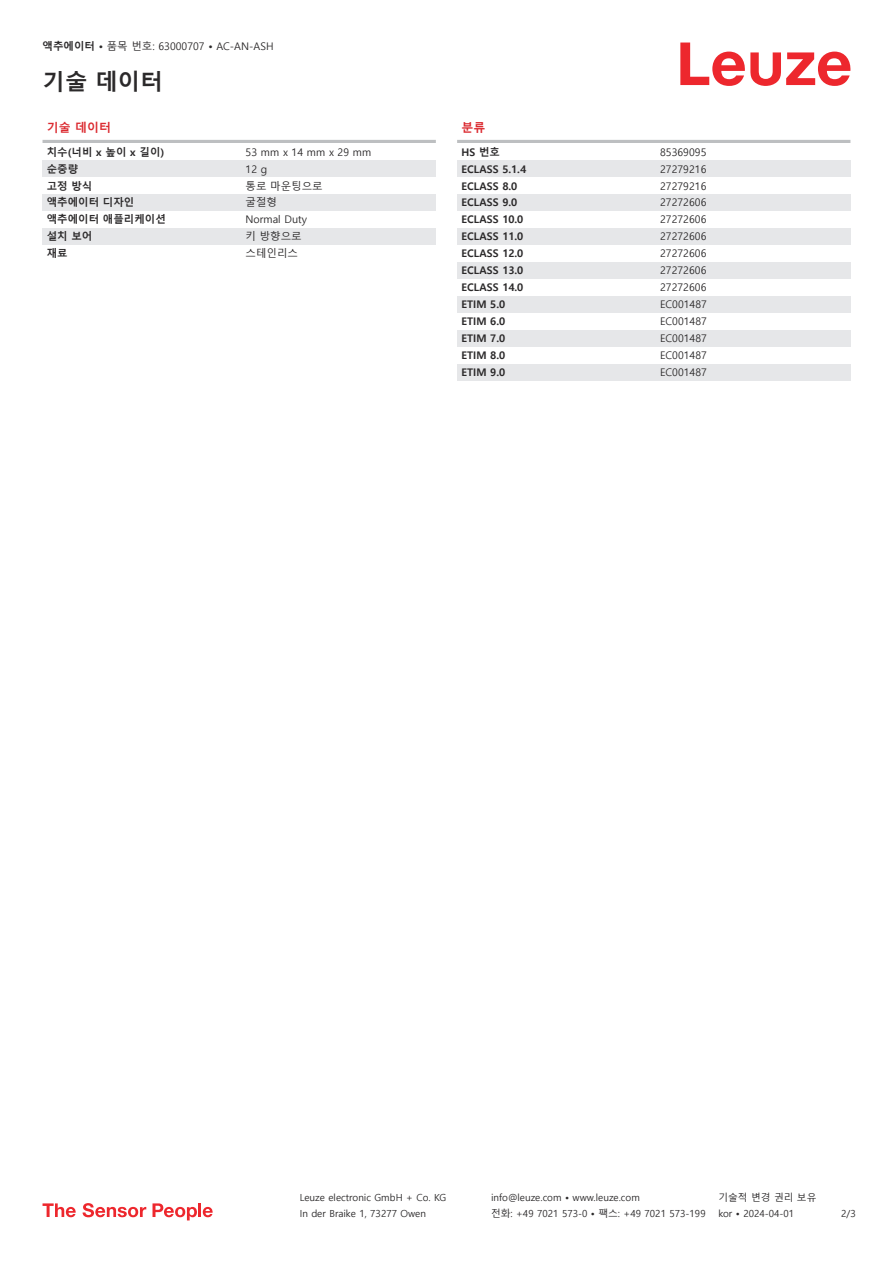
<style>
.page{position:relative;width:893px;height:1263px;background:#fff}
.page>*{position:absolute;margin:0;border:0;box-sizing:border-box;transform-origin:0 0}
.t1{font:700 22.5px "Malgun Gothic";color:#2b292a}
.t2{font:700 12px "Malgun Gothic";color:#db2a30}
.t3{font:10.5px "Malgun Gothic";color:#2b292a}
.t4{font:700 10.5px "Malgun Gothic";color:#2b292a}
.t5{font:9.75px "Malgun Gothic";color:#2b292a}
.s1{font-weight:700}
</style>
<div class="page">
<svg style="left:680px;top:43px;width:170px;height:43px"></svg>
<hr style="left:43px;top:140px;width:393px;height:3px;background:#bdbfc1">
<div style="left:43px;top:160px;width:199px;height:17px;background:#e6e7e9"></div>
<div style="left:242px;top:160px;width:194px;height:17px;background:#e6e7e9"></div>
<div style="left:43px;top:194px;width:199px;height:17px;background:#e6e7e9"></div>
<div style="left:242px;top:194px;width:194px;height:17px;background:#e6e7e9"></div>
<div style="left:43px;top:228px;width:199px;height:17px;background:#e6e7e9"></div>
<div style="left:242px;top:228px;width:194px;height:17px;background:#e6e7e9"></div>
<hr style="left:457px;top:140px;width:393px;height:3px;background:#bdbfc1">
<div style="left:457px;top:160px;width:200px;height:17px;background:#e6e7e9"></div>
<div style="left:657px;top:160px;width:193px;height:17px;background:#e6e7e9"></div>
<div style="left:457px;top:194px;width:200px;height:17px;background:#e6e7e9"></div>
<div style="left:657px;top:194px;width:193px;height:17px;background:#e6e7e9"></div>
<div style="left:457px;top:228px;width:200px;height:17px;background:#e6e7e9"></div>
<div style="left:657px;top:228px;width:193px;height:17px;background:#e6e7e9"></div>
<div style="left:457px;top:262px;width:200px;height:17px;background:#e6e7e9"></div>
<div style="left:657px;top:262px;width:193px;height:17px;background:#e6e7e9"></div>
<div style="left:457px;top:296px;width:200px;height:17px;background:#e6e7e9"></div>
<div style="left:657px;top:296px;width:193px;height:17px;background:#e6e7e9"></div>
<div style="left:457px;top:330px;width:200px;height:17px;background:#e6e7e9"></div>
<div style="left:657px;top:330px;width:193px;height:17px;background:#e6e7e9"></div>
<div style="left:457px;top:364px;width:200px;height:16px;background:#e6e7e9"></div>
<div style="left:657px;top:364px;width:193px;height:16px;background:#e6e7e9"></div>
<svg style="left:43px;top:1203px;width:33px;height:14px"></svg>
<svg style="left:83px;top:1203px;width:63px;height:14px"></svg>
<svg style="left:153px;top:1203px;width:44px;height:17px"></svg>
<hr style="left:198px;top:1203px;width:3px;height:14px;background:#ed272d">
<svg style="left:203px;top:1207px;width:10px;height:10px"></svg>
<p class="t3" style="left:43px;top:41px;width:233px"><span class="s1">액추에이터 •</span> 품목 번호: 63000707 <span class="s1">•</span> AC-AN-ASH</p>
<h1 class="t1" style="left:43px;top:69px;width:122px">기술 데이터</h1>
<p class="t2" style="left:47px;top:121px;width:66px">기술 데이터</p>
<p class="t4" style="left:47px;top:146px;width:119px">치수(너비 x 높이 x 길이)</p>
<p class="t3" style="left:246px;top:146px;width:127px">53 mm x 14 mm x 29 mm</p>
<p class="t4" style="left:47px;top:163px;width:33px">순중량</p>
<p class="t3" style="left:246px;top:163px;width:23px">12 g</p>
<p class="t4" style="left:47px;top:179px;width:47px">고정 방식</p>
<p class="t3" style="left:246px;top:180px;width:79px">통로 마운팅으로</p>
<p class="t4" style="left:47px;top:196px;width:89px">액추에이터 디자인</p>
<p class="t3" style="left:246px;top:197px;width:33px">굴절형</p>
<p class="t4" style="left:47px;top:213px;width:121px">액추에이터 애플리케이션</p>
<p class="t3" style="left:246px;top:214px;width:63px">Normal Duty</p>
<p class="t4" style="left:47px;top:230px;width:47px">설치 보어</p>
<p class="t3" style="left:246px;top:231px;width:58px">키 방향으로</p>
<p class="t4" style="left:47px;top:247px;width:22px">재료</p>
<p class="t3" style="left:246px;top:247px;width:54px">스테인리스</p>
<p class="t2" style="left:461px;top:121px;width:25px">분류</p>
<p class="t4" style="left:461px;top:146px;width:40px">HS 번호</p>
<p class="t3" style="left:660px;top:146px;width:48px">85369095</p>
<p class="t4" style="left:461px;top:163px;width:66px">ECLASS 5.1.4</p>
<p class="t3" style="left:660px;top:163px;width:48px">27279216</p>
<p class="t4" style="left:461px;top:179px;width:57px">ECLASS 8.0</p>
<p class="t3" style="left:660px;top:180px;width:48px">27279216</p>
<p class="t4" style="left:461px;top:196px;width:57px">ECLASS 9.0</p>
<p class="t3" style="left:660px;top:197px;width:48px">27272606</p>
<p class="t4" style="left:461px;top:213px;width:63px">ECLASS 10.0</p>
<p class="t3" style="left:660px;top:214px;width:48px">27272606</p>
<p class="t4" style="left:461px;top:230px;width:63px">ECLASS 11.0</p>
<p class="t3" style="left:660px;top:231px;width:48px">27272606</p>
<p class="t4" style="left:461px;top:247px;width:63px">ECLASS 12.0</p>
<p class="t3" style="left:660px;top:247px;width:48px">27272606</p>
<p class="t4" style="left:461px;top:264px;width:63px">ECLASS 13.0</p>
<p class="t3" style="left:660px;top:264px;width:48px">27272606</p>
<p class="t4" style="left:461px;top:281px;width:63px">ECLASS 14.0</p>
<p class="t3" style="left:660px;top:281px;width:48px">27272606</p>
<p class="t4" style="left:461px;top:298px;width:45px">ETIM 5.0</p>
<p class="t3" style="left:660px;top:298px;width:48px">EC001487</p>
<p class="t4" style="left:461px;top:315px;width:45px">ETIM 6.0</p>
<p class="t3" style="left:660px;top:315px;width:48px">EC001487</p>
<p class="t4" style="left:461px;top:332px;width:45px">ETIM 7.0</p>
<p class="t3" style="left:660px;top:332px;width:48px">EC001487</p>
<p class="t4" style="left:461px;top:349px;width:45px">ETIM 8.0</p>
<p class="t3" style="left:660px;top:349px;width:48px">EC001487</p>
<p class="t4" style="left:461px;top:366px;width:45px">ETIM 9.0</p>
<p class="t3" style="left:660px;top:366px;width:48px">EC001487</p>
<p class="t5" style="left:300px;top:1192px;width:148px">Leuze electronic GmbH + Co. KG</p>
<p class="t5" style="left:491px;top:1192px;width:150px">info@leuze.com • www.leuze.com</p>
<p class="t5" style="left:718px;top:1192px;width:100px">기술적 변경 권리 보유</p>
<p class="t5" style="left:300px;top:1208px;width:128px">In der Braike 1, 73277 Owen</p>
<p class="t5" style="left:491px;top:1208px;width:216px">전화: +49 7021 573-0 • 팩스: +49 7021 573-199</p>
<p class="t5" style="left:718px;top:1208px;width:77px">kor • 2024-04-01</p>
<p class="t5" style="left:841px;top:1208px;width:16px">2/3</p>
</div>
